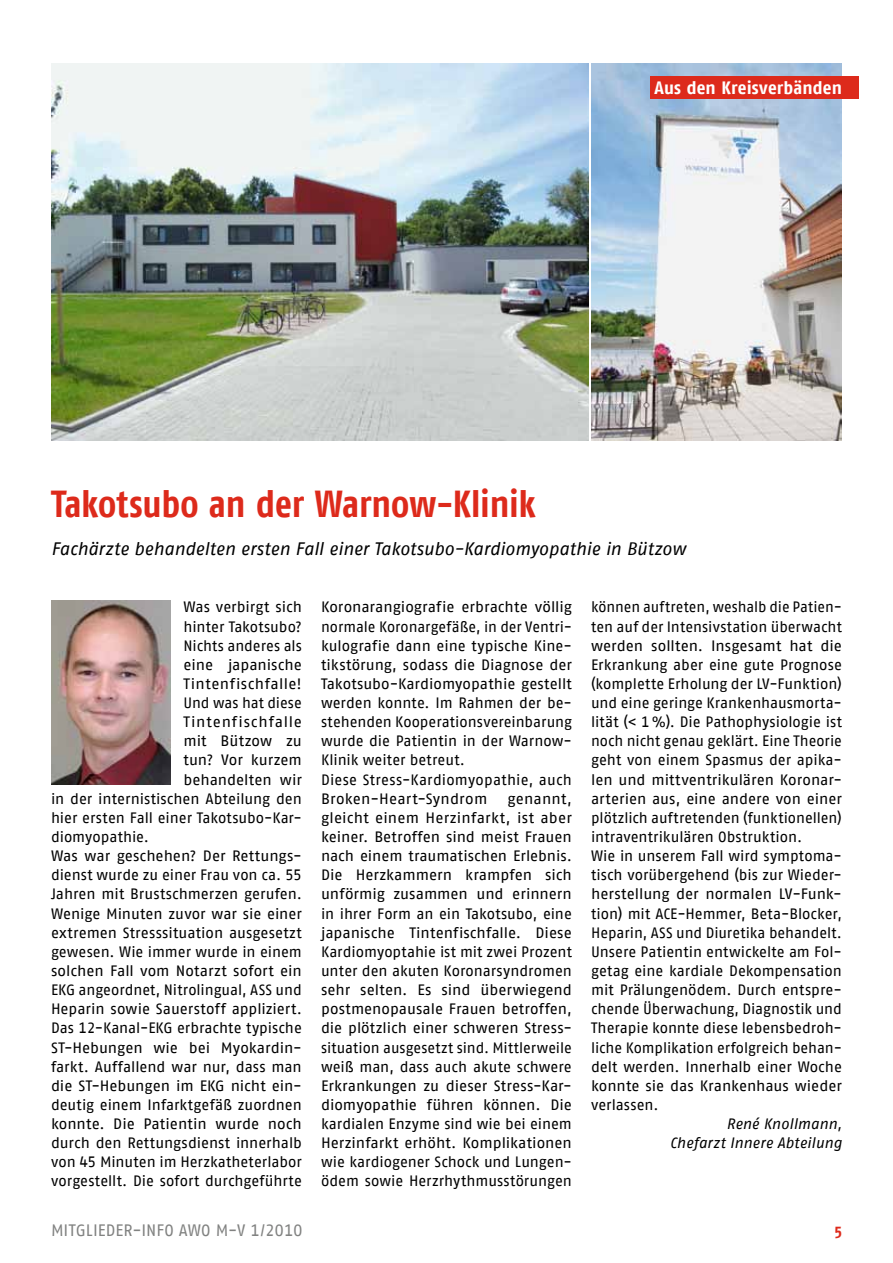
<style>
.page{position:relative;width:893px;height:1263px;background:#fff}
.page>*{position:absolute;margin:0;border:0;box-sizing:border-box;transform-origin:0 0}
.t1{font:700 37.5px "AWO Fago Cond";letter-spacing:-.01em;color:#dd2a1b}
.t2{font:italic 18px "AWO Fago Office";letter-spacing:-.005em;color:#000}
.t3{font:700 17.85px "AWO Fago Cond";letter-spacing:.005em;color:#fff;scale:1.09 1}
.t4{font:16.5px "AWO Fago Office";letter-spacing:-.005em;color:#818281}
.t5{font:700 16.5px "AWO Fago Cond";color:#dd2a1b}
.t6{font:15px/19.2px "AWO Fago Office";color:#000}
.t7{font:italic 15px/19.2px "AWO Fago Office";color:#000;text-align:right}
.t8{font:15px "AWO Fago Office";letter-spacing:.035em;color:#000}
.t9{font:15px "AWO Fago Office";letter-spacing:.055em;color:#000}
</style>
<div class="page">
<img style="left:51px;top:63px;width:538px;height:377px">
<img style="left:591px;top:63px;width:251px;height:377px">
<div style="left:650px;top:77px;width:209px;height:22px;background:#dd2a1b"></div>
<img style="left:51px;top:601px;width:120px;height:183px">
<p class="t3" style="left:654px;top:77px;width:173px">Aus den Kreisverbänden</p>
<h1 class="t1" style="left:51px;top:482px;width:486px">Takotsubo an der Warnow-Klinik</h1>
<p class="t2" style="left:51px;top:538px;width:636px">Fachärzte behandelten ersten Fall einer Takotsubo-Kardiomyopathie in Bützow</p>
<p class="t6" style="left:183px;top:597px;width:120px">Was verbirgt sich</p>
<p class="t6" style="left:183px;top:616px;width:120px">hinter Takotsubo?</p>
<p class="t6" style="left:183px;top:636px;width:120px">Nichts anderes als</p>
<p class="t6" style="left:183px;top:655px;width:120px">eine japanische</p>
<p class="t8" style="left:183px;top:675px;width:120px">Tintenfischfalle!</p>
<p class="t6" style="left:183px;top:693px;width:120px">Und was hat diese</p>
<p class="t9" style="left:183px;top:713px;width:120px">Tintenfischfalle</p>
<p class="t6" style="left:183px;top:731px;width:120px">mit Bützow zu</p>
<p class="t6" style="left:183px;top:750px;width:120px">tun? Vor kurzem</p>
<p class="t6" style="left:183px;top:770px;width:120px">behandelten wir</p>
<p class="t6" style="left:51px;top:789px;width:252px">in der internistischen Abteilung den</p>
<p class="t6" style="left:51px;top:808px;width:252px">hier ersten Fall einer Takotsubo-Kar-</p>
<p class="t6" style="left:51px;top:827px;width:99px">diomyopathie.</p>
<p class="t6" style="left:51px;top:846px;width:252px">Was war geschehen? Der Rettungs-</p>
<p class="t6" style="left:51px;top:865px;width:252px">dienst wurde zu einer Frau von ca. 55</p>
<p class="t6" style="left:51px;top:884px;width:252px">Jahren mit Brustschmerzen gerufen.</p>
<p class="t6" style="left:51px;top:903px;width:252px">Wenige Minuten zuvor war sie einer</p>
<p class="t6" style="left:51px;top:923px;width:252px">extremen Stresssituation ausgesetzt</p>
<p class="t6" style="left:51px;top:942px;width:252px">gewesen. Wie immer wurde in einem</p>
<p class="t6" style="left:51px;top:961px;width:252px">solchen Fall vom Notarzt sofort ein</p>
<p class="t6" style="left:51px;top:980px;width:252px">EKG angeordnet, Nitrolingual, ASS und</p>
<p class="t6" style="left:51px;top:999px;width:252px">Heparin sowie Sauerstoff appliziert.</p>
<p class="t6" style="left:51px;top:1018px;width:252px">Das 12-Kanal-EKG erbrachte typische</p>
<p class="t6" style="left:51px;top:1037px;width:252px">ST-Hebungen wie bei Myokardin-</p>
<p class="t6" style="left:51px;top:1057px;width:252px">farkt. Auffallend war nur, dass man</p>
<p class="t6" style="left:51px;top:1076px;width:252px">die ST-Hebungen im EKG nicht ein-</p>
<p class="t6" style="left:51px;top:1095px;width:252px">deutig einem Infarktgefäß zuordnen</p>
<p class="t6" style="left:51px;top:1114px;width:252px">konnte. Die Patientin wurde noch</p>
<p class="t6" style="left:51px;top:1133px;width:252px">durch den Rettungsdienst innerhalb</p>
<p class="t6" style="left:51px;top:1152px;width:252px">von 45 Minuten im Herzkatheterlabor</p>
<p class="t6" style="left:51px;top:1171px;width:252px">vorgestellt. Die sofort durchgeführte</p>
<p class="t6" style="left:321px;top:597px;width:252px">Koronarangiografie erbrachte völlig normale Koronargefäße, in der Ventri&shy;kulografie dann eine typische Kine&shy;tikstörung, sodass die Diagnose der Takotsubo-Kardiomyopathie gestellt werden konnte. Im Rahmen der be&shy;stehenden Kooperationsvereinbarung wurde die Patientin in der Warnow-Klinik weiter betreut.<br>Diese Stress-Kardiomyopathie, auch Broken-Heart-Syndrom</p>
<p class="t6" style="left:321px;top:789px;width:252px;text-indent:186px">genannt, gleicht einem Herzinfarkt, ist aber keiner. Betroffen sind meist Frauen nach einem traumatischen Erlebnis.<br>Die Herzkammern krampfen sich unförmig zusammen und erinnern in ihrer Form an ein Takotsubo, eine japanische Tintenfischfalle. Diese Kardiomyoptahie ist mit zwei Prozent unter den akuten Koronarsyndromen sehr selten. Es sind überwiegend postmenopausale Frauen betroffen, die plötzlich einer schweren Stress&shy;situation ausgesetzt sind. Mittlerweile weiß man, dass auch akute schwere Erkrankungen zu dieser Stress-Kar&shy;diomyopathie führen können. Die kardialen Enzyme sind wie bei einem Herzinfarkt erhöht. Komplikationen wie kardiogener Schock und Lungen&shy;ödem sowie Herzrhythmusstörungen</p>
<p class="t6" style="left:591px;top:597px;width:252px">können auftreten, weshalb die Patien&shy;ten auf der Intensivstation überwacht werden sollten. Insgesamt hat die Erkrankung aber eine gute Prognose (komplette Erholung der LV-Funktion) und eine geringe Krankenhausmorta&shy;lität (&lt; 1%). Die Pathophysiologie ist noch nicht genau geklärt. Eine Theorie geht von einem Spasmus der apika&shy;len und mittventrikulären Koronar&shy;arterien aus, eine andere von einer plötzlich auftretenden (funktionellen) intraventrikulären Obstruktion.<br>Wie in unserem Fall wird symptoma&shy;tisch vorübergehend (bis zur Wieder&shy;herstellung der normalen LV-Funk&shy;tion) mit ACE-Hemmer, Beta-Blocker, Heparin, ASS und Diuretika behandelt.<br>Unsere Patientin entwickelte am Fol&shy;getag eine kardiale Dekompensation mit Prälungenödem. Durch entspre&shy;chende Überwachung, Diagnostik und Therapie konnte diese lebensbedroh&shy;liche Komplikation erfolgreich behan&shy;delt werden. Innerhalb einer Woche konnte sie das Krankenhaus wieder verlassen.</p>
<p class="t7" style="left:670px;top:1114px;width:174px">René Knollmann,<br>Chefarzt Innere Abteilung</p>
<p class="t4" style="left:51px;top:1221px;width:253px">MITGLIEDER-INFO AWO M-V 1/2010</p>
<p class="t5" style="left:835px;top:1221px;width:9px">5</p>
</div>
